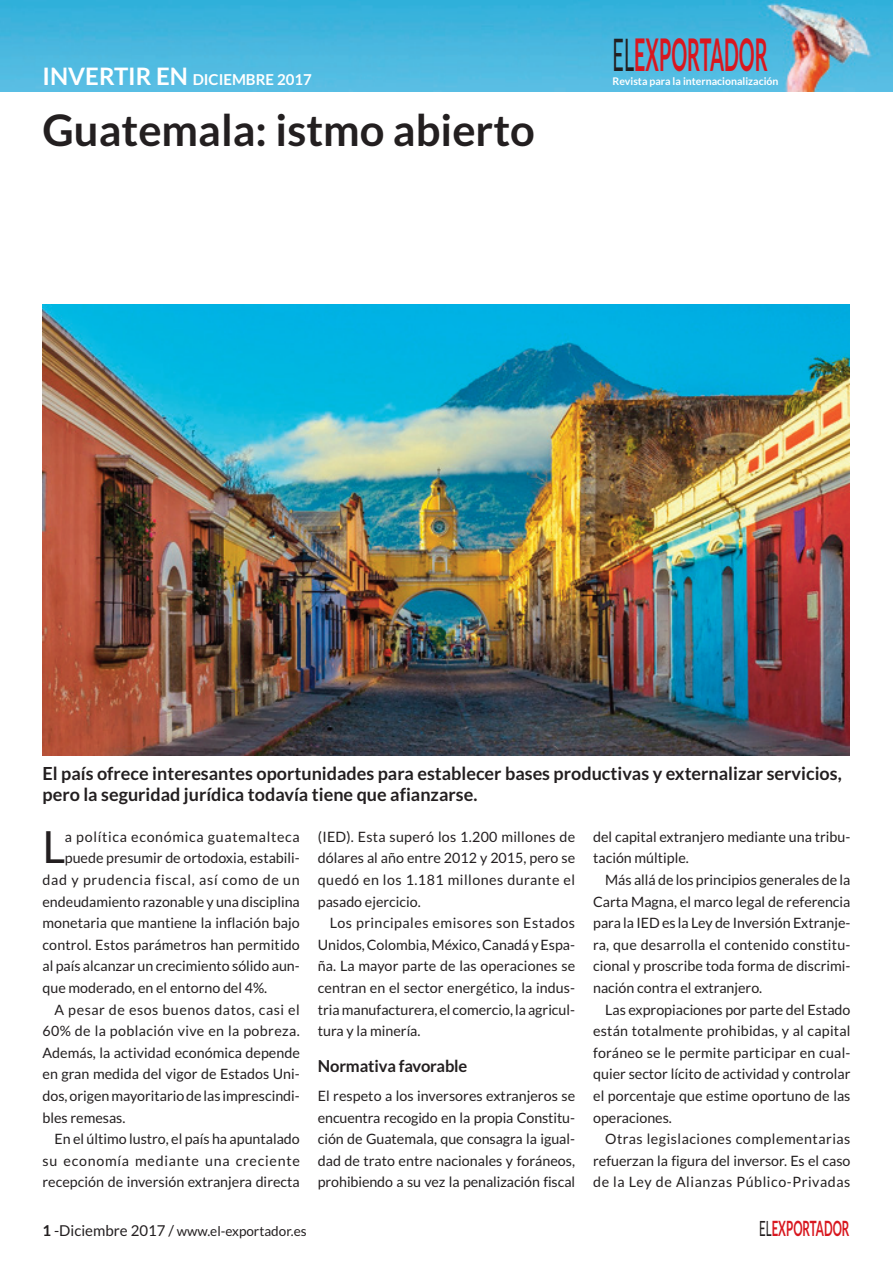
<style>
.page{position:relative;width:893px;height:1263px;background:#fff}
.page>*{position:absolute;margin:0;border:0;box-sizing:border-box;transform-origin:0 0}
.t1{font:700 45px "Lato";color:#d8171f;scale:.44 1}
.t2{font:44.4px "Lato";color:#231f20}
.t3{font:700 43.5px "Lato";color:#231f20}
.t4{font:700 21px "Lato";color:#d8171f;scale:.55 1}
.t5{font:700 18px/21px "Lato";color:#231f20}
.t6{font:700 16.5px "Lato";letter-spacing:-.01em;color:#231f20}
.t7{font:700 15px "Lato";color:#fff}
.t8{font:14.25px/21.6px "Lato";color:#231f20;text-align:justify}
.t9{font:14.25px "Lato";letter-spacing:.035em;color:#231f20}
.t10{font:14.25px "Lato";letter-spacing:.05em;color:#231f20}
.t11{font:14.25px "Lato";letter-spacing:.02em;color:#231f20}
.t12{font:14.25px "Lato";letter-spacing:.04em;color:#231f20}
.t13{font:14.25px "Lato";letter-spacing:.025em;color:#231f20}
.t14{font:14.25px "Lato";letter-spacing:.045em;color:#231f20}
.t15{font:13.5px "Lato";color:#231f20}
.t16{font:700 10.5px "Lato";color:#fff}
.s1{font-size:24px}
.s2{font-weight:400;color:#231f20}
.s3{font-weight:700;font-size:15px}
.s4{font-size:15px}
</style>
<div class="page">
<img style="left:0;top:0;width:893px;height:91px">
<img style="left:43px;top:305px;width:807px;height:450px">
<p class="t7" style="left:43px;top:74px;width:271px"><span class="s1">INVERTIR EN</span> DICIEMBRE 2017</p>
<p class="t3" style="left:43px;top:113px;width:494px">Guatemala: istmo abierto</p>
<p class="t1" style="left:613px;top:38px;width:354px"><span class="s2">EL</span>EXPORTADOR</p>
<p class="t16" style="left:613px;top:77px;width:167px">Revista para la internacionalización</p>
<p class="t5" style="left:43px;top:764px;width:801px">El país ofrece interesantes oportunidades para establecer bases productivas y externalizar servicios, pero la seguridad jurídica todavía tiene que afianzarse.</p>
<p class="t2" style="left:43px;top:831px;width:24px">L</p>
<p class="t14" style="left:65px;top:831px;width:236px">a política económica guatemalteca</p>
<p class="t8" style="left:65px;top:849px;width:236px">puede presumir de ortodoxia, estabili-</p>
<p class="t10" style="left:43px;top:874px;width:259px">dad y prudencia fiscal, así como de un</p>
<p class="t8" style="left:43px;top:892px;width:259px">endeudamiento razonable y una disciplina</p>
<p class="t8" style="left:43px;top:913px;width:259px">monetaria que mantiene la inflación bajo</p>
<p class="t8" style="left:43px;top:935px;width:259px">control. Estos parámetros han permitido</p>
<p class="t8" style="left:43px;top:957px;width:259px">al país alcanzar un crecimiento sólido aun-</p>
<p class="t8" style="left:43px;top:978px;width:226px">que moderado, en el entorno del 4%.</p>
<p class="t9" style="left:55px;top:1004px;width:247px">A pesar de esos buenos datos, casi el</p>
<p class="t13" style="left:43px;top:1026px;width:259px">60% de la población vive en la pobreza.</p>
<p class="t8" style="left:43px;top:1043px;width:259px">Además, la actividad económica depende</p>
<p class="t8" style="left:43px;top:1065px;width:259px">en gran medida del vigor de Estados Uni-</p>
<p class="t8" style="left:43px;top:1086px;width:259px">dos, origen mayoritario de las imprescindi-</p>
<p class="t8" style="left:43px;top:1108px;width:85px">bles remesas.</p>
<p class="t8" style="left:55px;top:1129px;width:247px">En el último lustro, el país ha apuntalado</p>
<p class="t10" style="left:43px;top:1155px;width:259px">su economía mediante una creciente</p>
<p class="t8" style="left:43px;top:1173px;width:259px">recepción de inversión extranjera directa</p>
<p class="t11" style="left:318px;top:831px;width:259px">(IED). Esta superó los 1.200 millones de</p>
<p class="t8" style="left:318px;top:849px;width:259px">dólares al año entre 2012 y 2015, pero se</p>
<p class="t9" style="left:318px;top:874px;width:259px">quedó en los 1.181 millones durante el</p>
<p class="t8" style="left:318px;top:892px;width:104px">pasado ejercicio.</p>
<p class="t9" style="left:330px;top:918px;width:247px">Los principales emisores son Estados</p>
<p class="t8" style="left:318px;top:935px;width:259px">Unidos, Colombia, México, Canadá y Espa-</p>
<p class="t8" style="left:318px;top:957px;width:259px">ña. La mayor parte de las operaciones se</p>
<p class="t8" style="left:318px;top:978px;width:259px">centran en el sector energético, la indus-</p>
<p class="t8" style="left:318px;top:1000px;width:259px">tria manufacturera, el comercio, la agricul-</p>
<p class="t8" style="left:318px;top:1021px;width:104px">tura y la minería.</p>
<p class="t6" style="left:318px;top:1060px;width:151px">Normativa favorable</p>
<p class="t8" style="left:318px;top:1086px;width:259px">El respeto a los inversores extranjeros se encuentra recogido en la propia Constitu&shy;ción de Guatemala, que consagra la igual&shy;dad de trato entre nacionales y foráneos, prohibiendo a su vez la penalización fiscal</p>
<p class="t8" style="left:593px;top:827px;width:259px">del capital extranjero mediante una tribu-</p>
<p class="t8" style="left:593px;top:849px;width:97px">tación múltiple.</p>
<p class="t8" style="left:605px;top:870px;width:247px">Más allá de los principios generales de la</p>
<p class="t8" style="left:593px;top:892px;width:259px">Carta Magna, el marco legal de referencia</p>
<p class="t8" style="left:593px;top:913px;width:259px">para la IED es la Ley de Inversión Extranje-</p>
<p class="t8" style="left:593px;top:935px;width:259px">ra, que desarrolla el contenido constitu-</p>
<p class="t8" style="left:593px;top:957px;width:259px">cional y proscribe toda forma de discrimi-</p>
<p class="t8" style="left:593px;top:978px;width:171px">nación contra el extranjero.</p>
<p class="t8" style="left:605px;top:1000px;width:247px">Las expropiaciones por parte del Estado</p>
<p class="t8" style="left:593px;top:1021px;width:259px">están totalmente prohibidas, y al capital</p>
<p class="t8" style="left:593px;top:1043px;width:259px">foráneo se le permite participar en cual-</p>
<p class="t8" style="left:593px;top:1065px;width:259px">quier sector lícito de actividad y controlar</p>
<p class="t8" style="left:593px;top:1086px;width:259px">el porcentaje que estime oportuno de las</p>
<p class="t8" style="left:593px;top:1108px;width:80px">operaciones.</p>
<p class="t9" style="left:605px;top:1134px;width:247px">Otras legislaciones complementarias</p>
<p class="t8" style="left:593px;top:1151px;width:259px">refuerzan la figura del inversor. Es el caso</p>
<p class="t12" style="left:593px;top:1177px;width:259px">de la Ley de Alianzas Público-Privadas</p>
<p class="t15" style="left:43px;top:1226px;width:266px"><span class="s3">1</span> <span class="s4">-Diciembre 2017 /</span> www.el-exportador.es</p>
<p class="t4" style="left:759px;top:1220px;width:166px"><span class="s2">EL</span>EXPORTADOR</p>
</div>
